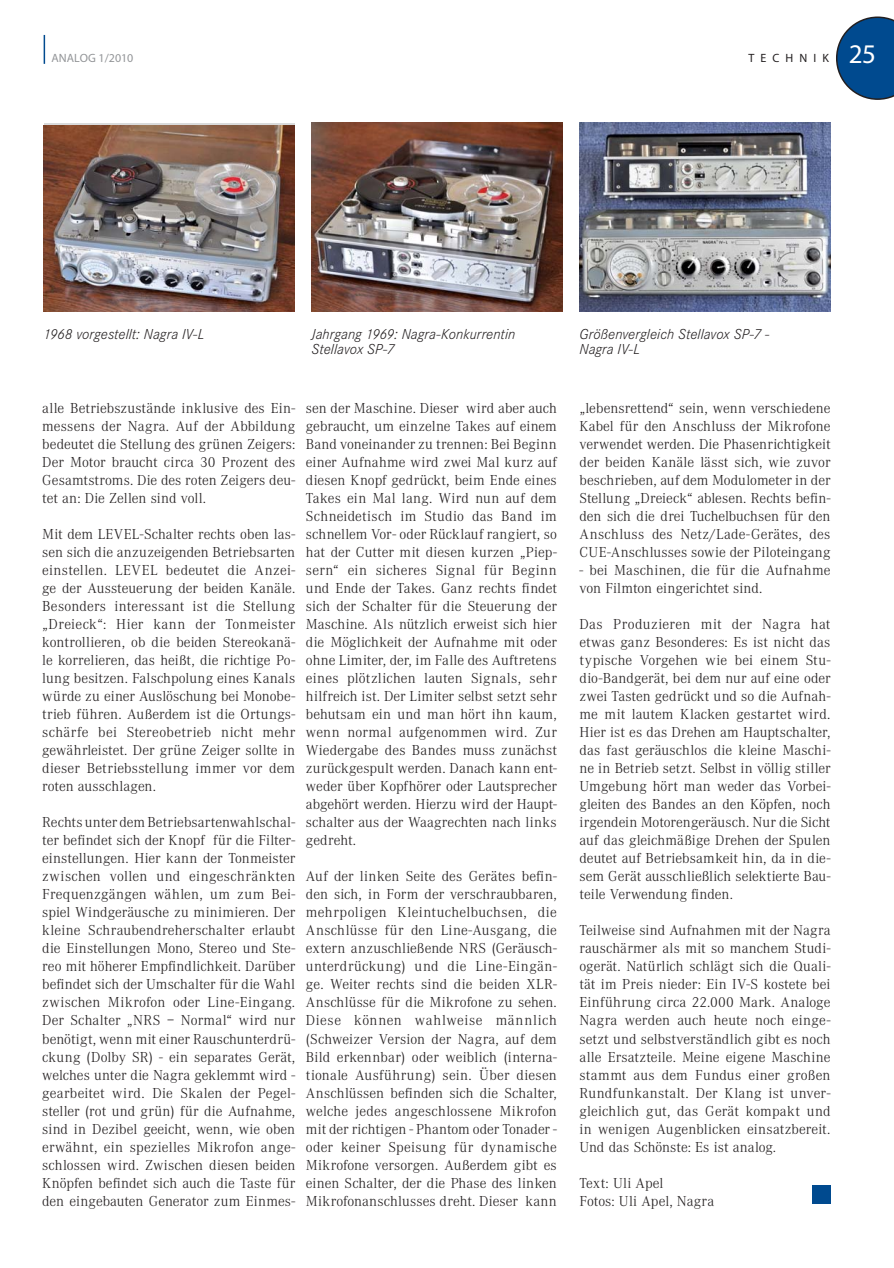
<style>
.page{position:relative;width:894px;height:1268px;background:#fff}
.page>*{position:absolute;margin:0;border:0;box-sizing:border-box;transform-origin:0 0}
.t1{font:27px "Myriad";color:#fff}
.t2{font:300 15px/18px "Corporate A";letter-spacing:.005em;color:#231f20;text-align:justify}
.t3{font:italic 300 15px/15px "Corporate S";color:#231f20}
.t4{font:12px "Myriad";color:#939598}
.t5{font:12px "Myriad";letter-spacing:.51em;color:#231f20}
</style>
<div class="page">
<svg style="left:44px;top:35px;width:1px;height:29px"></svg>
<svg style="left:836px;top:16px;width:58px;height:84px"></svg>
<div style="left:812px;top:1185px;width:18px;height:18px;background:#004a8f"></div>
<img style="left:44px;top:125px;width:250px;height:187px">
<img style="left:311px;top:123px;width:251px;height:189px">
<img style="left:579px;top:123px;width:251px;height:189px">
<p class="t4" style="left:51px;top:53px;width:83px">ANALOG 1/2010</p>
<p class="t5" style="left:748px;top:53px;width:82px">TECHNIK</p>
<h1 class="t1" style="left:848px;top:44px;width:29px">25</h1>
<p class="t3" style="left:44px;top:328px;width:163px">1968 vorgestellt: Nagra IV-L</p>
<p class="t3" style="left:311px;top:328px;width:205px">Jahrgang 1969: Nagra-Konkurrentin<br>Stellavox SP-7</p>
<p class="t2" style="left:42px;top:400px;width:255px">alle Betriebszustände inklusive des Ein&shy;messens der Nagra. Auf der Abbildung bedeutet die Stellung des grünen Zeigers:<br>Der Motor braucht circa 30 Prozent des Gesamtstroms. Die des roten Zeigers deu&shy;tet an: Die Zellen sind voll.</p>
<p class="t2" style="left:42px;top:526px;width:255px">Mit dem LEVEL-Schalter rechts oben las&shy;sen sich die anzuzeigenden Betriebsarten einstellen. LEVEL bedeutet die Anzei&shy;ge der Aussteuerung der beiden Kanäle.<br>Besonders interessant ist die Stellung „Dreieck“: Hier kann der Tonmeister kontrollieren, ob die beiden Stereokanä&shy;le korrelieren, das heißt, die richtige Po&shy;lung besitzen. Falschpolung eines Kanals würde zu einer Auslöschung bei Monobe&shy;trieb führen. Außerdem ist die Ortungs&shy;schärfe bei Stereobetrieb nicht mehr gewährleistet. Der grüne Zeiger sollte in dieser Betriebsstellung immer vor dem roten ausschlagen.</p>
<p class="t2" style="left:42px;top:814px;width:255px">Rechts unter dem Betriebsartenwahlschal&shy;ter befindet sich der Knopf für die Filter&shy;einstellungen. Hier kann der Tonmeister zwischen vollen und eingeschränkten Frequenzgängen wählen, um zum Bei&shy;spiel Windgeräusche zu minimieren. Der kleine Schraubendreherschalter erlaubt die Einstellungen Mono, Stereo und Ste&shy;reo mit höherer Empfindlichkeit. Darüber befindet sich der Umschalter für die Wahl zwischen Mikrofon oder Line-Eingang.<br>Der Schalter „NRS – Normal“ wird nur benötigt, wenn mit einer Rauschunterdrü&shy;ckung (Dolby SR) - ein separates Gerät, welches unter die Nagra geklemmt wird - gearbeitet wird. Die Skalen der Pegel&shy;steller (rot und grün) für die Aufnahme, sind in Dezibel geeicht, wenn, wie oben erwähnt, ein spezielles Mikrofon ange&shy;schlossen wird. Zwischen diesen beiden Knöpfen befindet sich auch die Taste für den eingebauten Generator zum Einmes-</p>
<p class="t2" style="left:306px;top:400px;width:252px">sen der Maschine. Dieser wird aber auch gebraucht, um einzelne Takes auf einem Band voneinander zu trennen: Bei Beginn einer Aufnahme wird zwei Mal kurz auf diesen Knopf gedrückt, beim Ende eines Takes ein Mal lang. Wird nun auf dem Schneidetisch im Studio das Band im schnellem Vor- oder Rücklauf rangiert, so hat der Cutter mit diesen kurzen „Piep&shy;sern“ ein sicheres Signal für Beginn und Ende der Takes. Ganz rechts findet sich der Schalter für die Steuerung der Maschine. Als nützlich erweist sich hier die Möglichkeit der Aufnahme mit oder ohne Limiter, der, im Falle des Auftretens eines plötzlichen lauten Signals, sehr hilfreich ist. Der Limiter selbst setzt sehr behutsam ein und man hört ihn kaum, wenn normal aufgenommen wird. Zur Wiedergabe des Bandes muss zunächst zurückgespult werden. Danach kann ent&shy;weder über Kopfhörer oder Lautsprecher abgehört werden. Hierzu wird der Haupt&shy;schalter aus der Waagrechten nach links gedreht.</p>
<p class="t2" style="left:306px;top:868px;width:252px">Auf der linken Seite des Gerätes befin&shy;den sich, in Form der verschraubbaren, mehrpoligen Kleintuchelbuchsen, die Anschlüsse für den Line-Ausgang, die extern anzuschließende NRS (Geräusch&shy;unterdrückung) und die Line-Eingän&shy;ge. Weiter rechts sind die beiden XLR-Anschlüsse für die Mikrofone zu sehen.<br>Diese können wahlweise männlich (Schweizer Version der Nagra, auf dem Bild erkennbar) oder weiblich (interna&shy;tionale Ausführung) sein. Über diesen Anschlüssen befinden sich die Schalter, welche jedes angeschlossene Mikrofon mit der richtigen - Phantom oder Tonader - oder keiner Speisung für dynamische Mikrofone versorgen. Außerdem gibt es einen Schalter, der die Phase des linken Mikrofonanschlusses dreht. Dieser kann</p>
<p class="t3" style="left:579px;top:328px;width:191px">Größenvergleich Stellavox SP-7 -<br>Nagra IV-L</p>
<p class="t2" style="left:579px;top:400px;width:252px">„lebensrettend“ sein, wenn verschiedene Kabel für den Anschluss der Mikrofone verwendet werden. Die Phasenrichtigkeit der beiden Kanäle lässt sich, wie zuvor beschrieben, auf dem Modulometer in der Stellung „Dreieck“ ablesen. Rechts befin&shy;den sich die drei Tuchelbuchsen für den Anschluss des Netz/Lade-Gerätes, des CUE-Anschlusses sowie der Piloteingang</p>
<p class="t2" style="left:579px;top:562px;width:252px">- bei Maschinen, die für die Aufnahme von Filmton eingerichtet sind.</p>
<p class="t2" style="left:579px;top:616px;width:252px">Das Produzieren mit der Nagra hat etwas ganz Besonderes: Es ist nicht das typische Vorgehen wie bei einem Stu&shy;dio-Bandgerät, bei dem nur auf eine oder zwei Tasten gedrückt und so die Aufnah&shy;me mit lautem Klacken gestartet wird.<br>Hier ist es das Drehen am Hauptschalter, das fast geräuschlos die kleine Maschi&shy;ne in Betrieb setzt. Selbst in völlig stiller Umgebung hört man weder das Vorbei&shy;gleiten des Bandes an den Köpfen, noch irgendein Motorengeräusch. Nur die Sicht auf das gleichmäßige Drehen der Spulen deutet auf Betriebsamkeit hin, da in die&shy;sem Gerät ausschließlich selektierte Bau&shy;teile Verwendung finden.</p>
<p class="t2" style="left:579px;top:922px;width:252px">Teilweise sind Aufnahmen mit der Nagra rauschärmer als mit so manchem Studi&shy;ogerät. Natürlich schlägt sich die Quali&shy;tät im Preis nieder: Ein IV-S kostete bei Einführung circa 22.000 Mark. Analoge Nagra werden auch heute noch einge&shy;setzt und selbstverständlich gibt es noch alle Ersatzteile. Meine eigene Maschine stammt aus dem Fundus einer großen Rundfunkanstalt. Der Klang ist unver&shy;gleichlich gut, das Gerät kompakt und in wenigen Augenblicken einsatzbereit.<br>Und das Schönste: Es ist analog.</p>
<p class="t2" style="left:579px;top:1174px;width:136px">Text: Uli Apel<br>Fotos: Uli Apel, Nagra</p>
</div>
